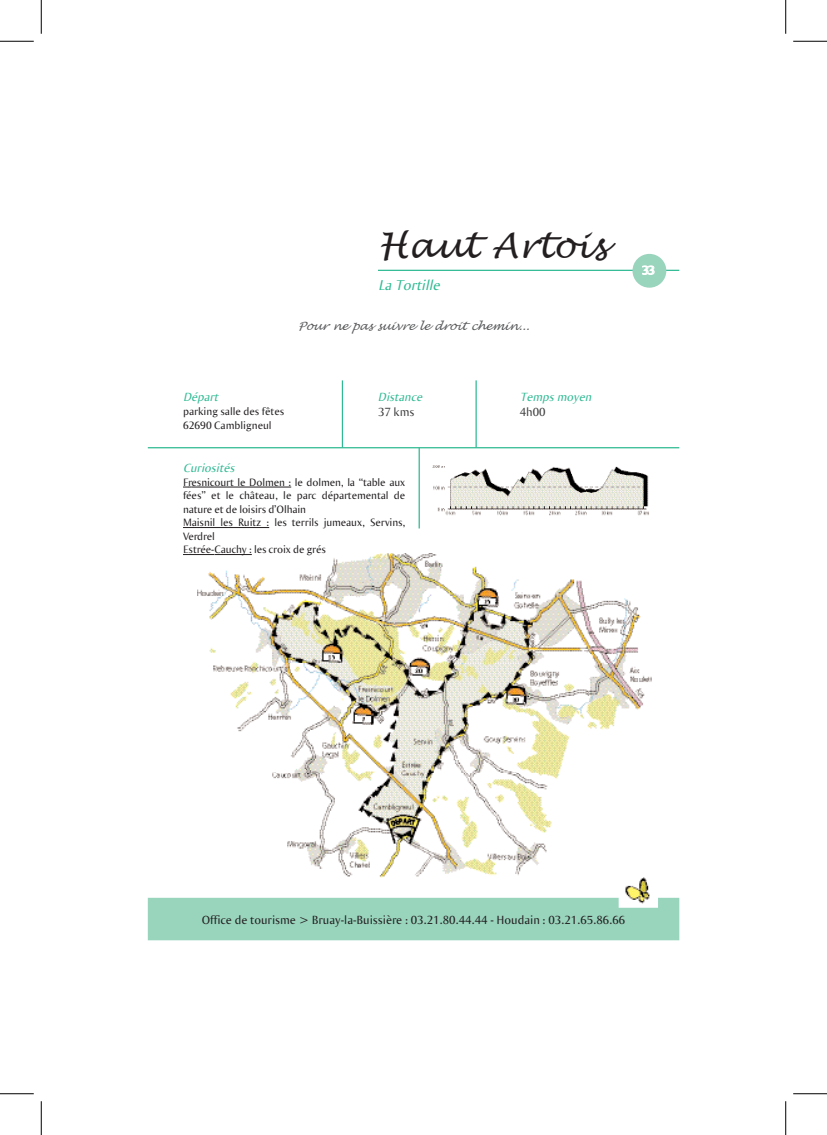
<style>
.page{position:relative;width:827px;height:1135px;background:#fff}
.page>*{position:absolute;margin:0;border:0;box-sizing:border-box;transform-origin:0 0}
.t1{font:italic 35px "Lucida Handwriting";color:#231f20}
.t2{font:italic 15px "Ogi Rema";color:#30ba93}
.t3{font:12.5px "Ogi Rema";color:#231f20}
.t4{font:italic 12.5px "Ogi Rema";color:#30ba93}
.t5{font:12.5px "Ogi Rema";color:#3f3f40}
.t6{font:700 12.5px "Ogirema";color:#fff}
.t7{font:11.25px/13.5px "Ogi Rema";letter-spacing:-.01em;color:#231f20}
.t8{font:italic 11.25px "Lucida Handwriting";color:#57585a}
</style>
<div class="page">
<svg style="left:378px;top:254px;width:301px;height:34px"></svg>
<img style="left:197px;top:554px;width:444px;height:110px">
<img style="left:197px;top:664px;width:455px;height:234px">
<div style="left:148px;top:898px;width:531px;height:42px;background:#99d4bd"></div>
<svg style="left:183px;top:554px;width:69px;height:1px"></svg>
<svg style="left:148px;top:380px;width:531px;height:149px"></svg>
<img style="left:618px;top:871px;width:40px;height:37px">
<hr style="left:0;top:41px;width:34px;height:1px;background:#000">
<hr style="left:793px;top:41px;width:34px;height:1px;background:#000">
<hr style="left:0;top:1093px;width:34px;height:1px;background:#000">
<hr style="left:793px;top:1093px;width:34px;height:1px;background:#000">
<hr style="left:41px;top:0;width:1px;height:34px;background:#000">
<hr style="left:41px;top:1101px;width:1px;height:34px;background:#000">
<hr style="left:785px;top:0;width:1px;height:34px;background:#000">
<hr style="left:785px;top:1101px;width:1px;height:34px;background:#000">
<h1 class="t1" style="left:378px;top:224px;width:230px">Haut Artois</h1>
<h2 class="t2" style="left:378px;top:276px;width:67px">LaTortille</h2>
<p class="t8" style="left:298px;top:319px;width:236px">Pour ne pas suivre le droit chemin...</p>
<p class="t4" style="left:183px;top:389px;width:40px">Départ</p>
<p class="t7" style="left:183px;top:404px;width:103px">parking salle des fêtes<br>62690 Cambligneul</p>
<p class="t4" style="left:378px;top:389px;width:49px">Distance</p>
<p class="t5" style="left:378px;top:404px;width:38px">37 kms</p>
<p class="t4" style="left:520px;top:389px;width:76px">Tempsmoyen</p>
<p class="t5" style="left:520px;top:404px;width:27px">4h00</p>
<p class="t4" style="left:183px;top:460px;width:56px">Curiosités</p>
<p class="t7" style="left:183px;top:475px;width:224px">Fresnicourt le Dolmen : le dolmen, la “table aux fées” et le château, le parc départemental de nature et de loisirs d’Olhain<br>Maisnil les Ruitz : les terrils jumeaux, Servins, Verdrel<br>Estrée-Cauchy : les croix de grés</p>
<p class="t6" style="left:642px;top:263px;width:14px">33</p>
<p class="t3" style="left:202px;top:912px;width:425px">Office de tourisme &gt; Bruay-la-Buissière : 03.21.80.44.44 - Houdain : 03.21.65.86.66</p>
</div>
